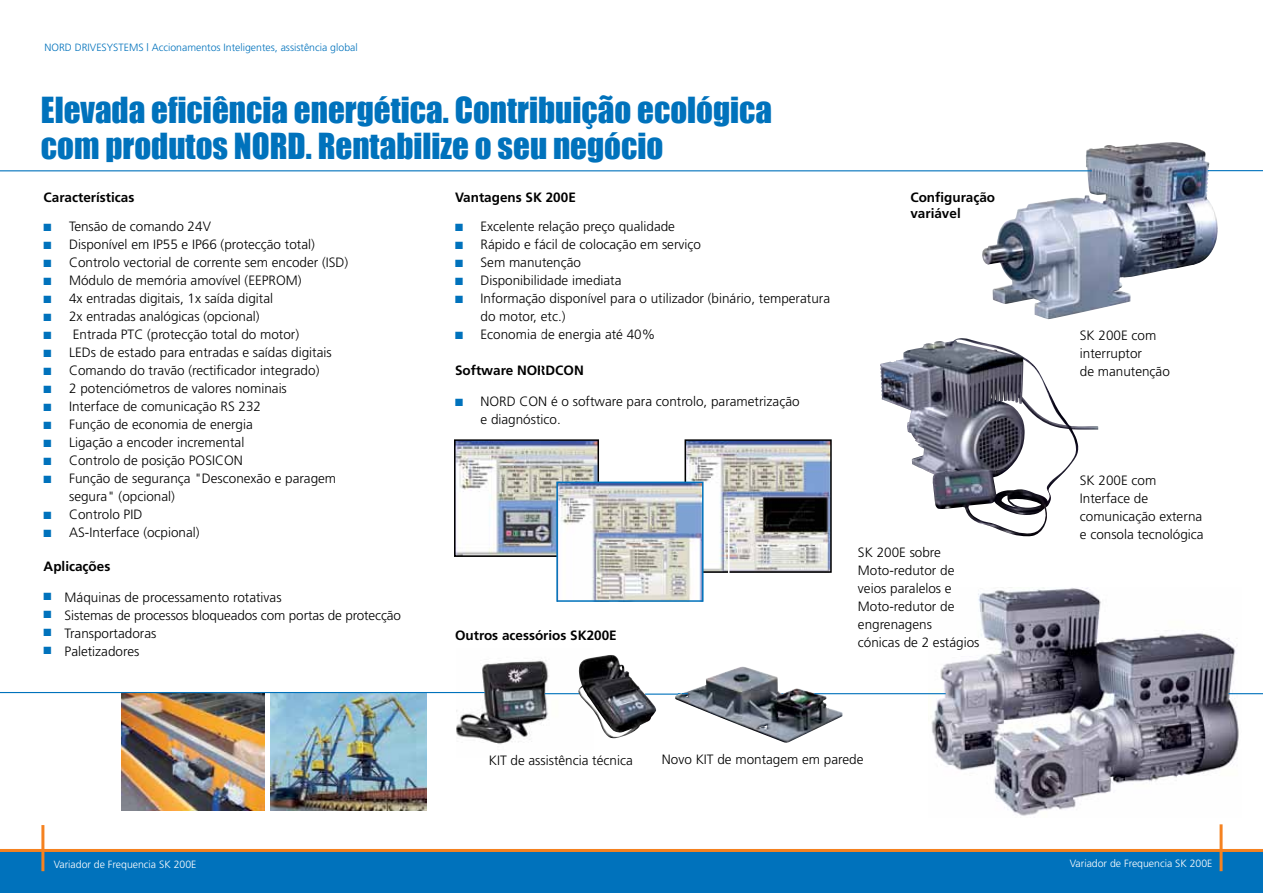
<style>
.page{position:relative;width:1263px;height:893px;background:#fff}
.page>*{position:absolute;margin:0;border:0;box-sizing:border-box;transform-origin:0 0}
.t1{font:33px/36px "Impact";color:#0072bc}
.t2{font:300 13.5px/18px "Frutiger";color:#000}
.t3{font:700 13.5px/16.2px "Frutiger";color:#000}
.t4{font:300 10.5px "Frutiger";color:#0072bc}
.t5{font:300 10.5px "Frutiger";color:#fff}
.s1{color:#0072bc}
</style>
<div class="page">
<img style="left:880px;top:338px;width:127px;height:195px">
<img style="left:981px;top:142px;width:182px;height:177px">
<div style="left:0;top:850px;width:1263px;height:43px;background:#0072bc"></div>
<hr style="left:0;top:849px;width:1263px;height:3px;background:#f58220">
<hr style="left:41px;top:825px;width:3px;height:46px;background:#f58220">
<hr style="left:1219px;top:824px;width:3px;height:47px;background:#f58220">
<img style="left:122px;top:693px;width:142px;height:117px">
<img style="left:271px;top:693px;width:155px;height:117px">
<hr style="left:0;top:170px;width:1092px;height:1px;background:#0072bc">
<img style="left:687px;top:442px;width:142px;height:128px">
<div style="left:684px;top:439px;width:148px;height:134px;border:2px solid #000"></div>
<img style="left:457px;top:442px;width:139px;height:112px">
<div style="left:454px;top:439px;width:145px;height:118px;border:2px solid #000"></div>
<img style="left:559px;top:485px;width:141px;height:114px">
<div style="left:556px;top:482px;width:147px;height:120px;border:2px solid #0072bc"></div>
<hr style="left:1208px;top:170px;width:55px;height:1px;background:#0072bc">
<img style="left:456px;top:660px;width:122px;height:84px">
<img style="left:578px;top:655px;width:78px;height:83px">
<img style="left:928px;top:588px;width:314px;height:228px">
<img style="left:675px;top:666px;width:167px;height:77px">
<hr style="left:545px;top:693px;width:34px;height:1px;background:#0072bc">
<hr style="left:1228px;top:693px;width:35px;height:1px;background:#0072bc">
<hr style="left:814px;top:693px;width:132px;height:1px;background:#0072bc">
<hr style="left:0;top:692px;width:485px;height:1px;background:#0072bc">
<hr style="left:645px;top:693px;width:33px;height:2px;background:#0072bc">
<hr style="left:728px;top:506px;width:1px;height:103px;background:#fff">
<p class="t4" style="left:44px;top:42px;width:315px">NORD DRIVESYSTEMS | Accionamentos Inteligentes, assistência global</p>
<h1 class="t1" style="left:41px;top:91px;width:733px">Elevada eficiência energética. Contribuição ecológica com produtos NORD. Rentabilize o seu negócio</h1>
<p class="t3" style="left:44px;top:189px;width:92px">Características</p>
<p class="t2" style="left:44px;top:217px;width:169px"><span class="s1">■</span> Tensão de comando 24V</p>
<p class="t2" style="left:44px;top:235px;width:273px"><span class="s1">■</span> Disponível em IP55 e IP66 (protecção total)</p>
<p class="t2" style="left:44px;top:253px;width:306px"><span class="s1">■</span> Controlo vectorial de corrente sem encoder (ISD)</p>
<p class="t2" style="left:44px;top:271px;width:260px"><span class="s1">■</span> Módulo de memória amovível (EEPROM)</p>
<p class="t2" style="left:44px;top:289px;width:231px"><span class="s1">■</span> 4x entradas digitais, 1x saída digital</p>
<p class="t2" style="left:44px;top:307px;width:218px"><span class="s1">■</span> 2x entradas analógicas (opcional)</p>
<p class="t2" style="left:44px;top:325px;width:257px"><span class="s1">■</span> Entrada PTC (protecção total do motor)</p>
<p class="t2" style="left:44px;top:343px;width:290px"><span class="s1">■</span> LEDs de estado para entradas e saídas digitais</p>
<p class="t2" style="left:44px;top:361px;width:277px"><span class="s1">■</span> Comando do travão (rectificador integrado)</p>
<p class="t2" style="left:44px;top:379px;width:245px"><span class="s1">■</span> 2 potenciómetros de valores nominais</p>
<p class="t2" style="left:44px;top:397px;width:219px"><span class="s1">■</span> Interface de comunicação RS 232</p>
<p class="t2" style="left:44px;top:415px;width:211px"><span class="s1">■</span> Função de economia de energia</p>
<p class="t2" style="left:44px;top:433px;width:202px"><span class="s1">■</span> Ligação a encoder incremental</p>
<p class="t2" style="left:44px;top:451px;width:201px"><span class="s1">■</span> Controlo de posição POSICON</p>
<p class="t2" style="left:69px;top:469px;width:269px;text-indent:-26px"><span class="s1">■</span> Função de segurança "Desconexão e paragem segura" (opcional)</p>
<p class="t2" style="left:44px;top:505px;width:100px"><span class="s1">■</span> Controlo PID</p>
<p class="t2" style="left:44px;top:523px;width:158px"><span class="s1">■</span> AS-Interface (ocpional)</p>
<p class="t3" style="left:44px;top:558px;width:68px">Aplicações</p>
<p class="t2" style="left:44px;top:588px;width:240px"><span class="s1">■</span> Máquinas de processamento rotativas</p>
<p class="t2" style="left:44px;top:606px;width:359px"><span class="s1">■</span> Sistemas de processos bloqueados com portas de protecção</p>
<p class="t2" style="left:44px;top:624px;width:114px"><span class="s1">■</span> Transportadoras</p>
<p class="t2" style="left:44px;top:642px;width:97px"><span class="s1">■</span> Paletizadores</p>
<p class="t3" style="left:455px;top:189px;width:122px">Vantagens SK 200E</p>
<p class="t2" style="left:455px;top:217px;width:222px"><span class="s1">■</span> Excelente relação preço qualidade</p>
<p class="t2" style="left:455px;top:235px;width:248px"><span class="s1">■</span> Rápido e fácil de colocação em serviço</p>
<p class="t2" style="left:455px;top:253px;width:128px"><span class="s1">■</span> Sem manutenção</p>
<p class="t2" style="left:455px;top:271px;width:168px"><span class="s1">■</span> Disponibilidade imediata</p>
<p class="t2" style="left:480px;top:289px;width:351px;text-indent:-26px"><span class="s1">■</span> Informação disponível para o utilizador (binário, temperatura do motor, etc.)</p>
<p class="t2" style="left:455px;top:325px;width:202px"><span class="s1">■</span> Economia de energia até 40%</p>
<p class="t3" style="left:455px;top:362px;width:130px">Software NORDCON</p>
<p class="t2" style="left:480px;top:392px;width:321px;text-indent:-26px"><span class="s1">■</span> NORD CON é o software para controlo, parametrização e diagnóstico.</p>
<p class="t3" style="left:455px;top:627px;width:163px">Outros acessórios SK200E</p>
<p class="t3" style="left:910px;top:189px;width:86px">Configuração variável</p>
<p class="t2" style="left:858px;top:543px;width:123px">SK 200E sobre<br>Moto-redutor de veios paralelos e<br>Moto-redutor de engrenagens<br>cónicas de 2 estágios</p>
<p class="t2" style="left:489px;top:752px;width:145px">KIT de assistência técnica</p>
<p class="t2" style="left:662px;top:751px;width:203px">Novo KIT de montagem em parede</p>
<p class="t2" style="left:1080px;top:326px;width:92px">SK 200E com interruptor<br>de manutenção</p>
<p class="t2" style="left:1080px;top:471px;width:125px">SK 200E com<br>Interface de comunicação externa e consola tecnológica</p>
<p class="t5" style="left:54px;top:858px;width:144px">Variador de Frequencia SK 200E</p>
<p class="t5" style="left:1070px;top:857px;width:144px">Variador de Frequencia SK 200E</p>
</div>
